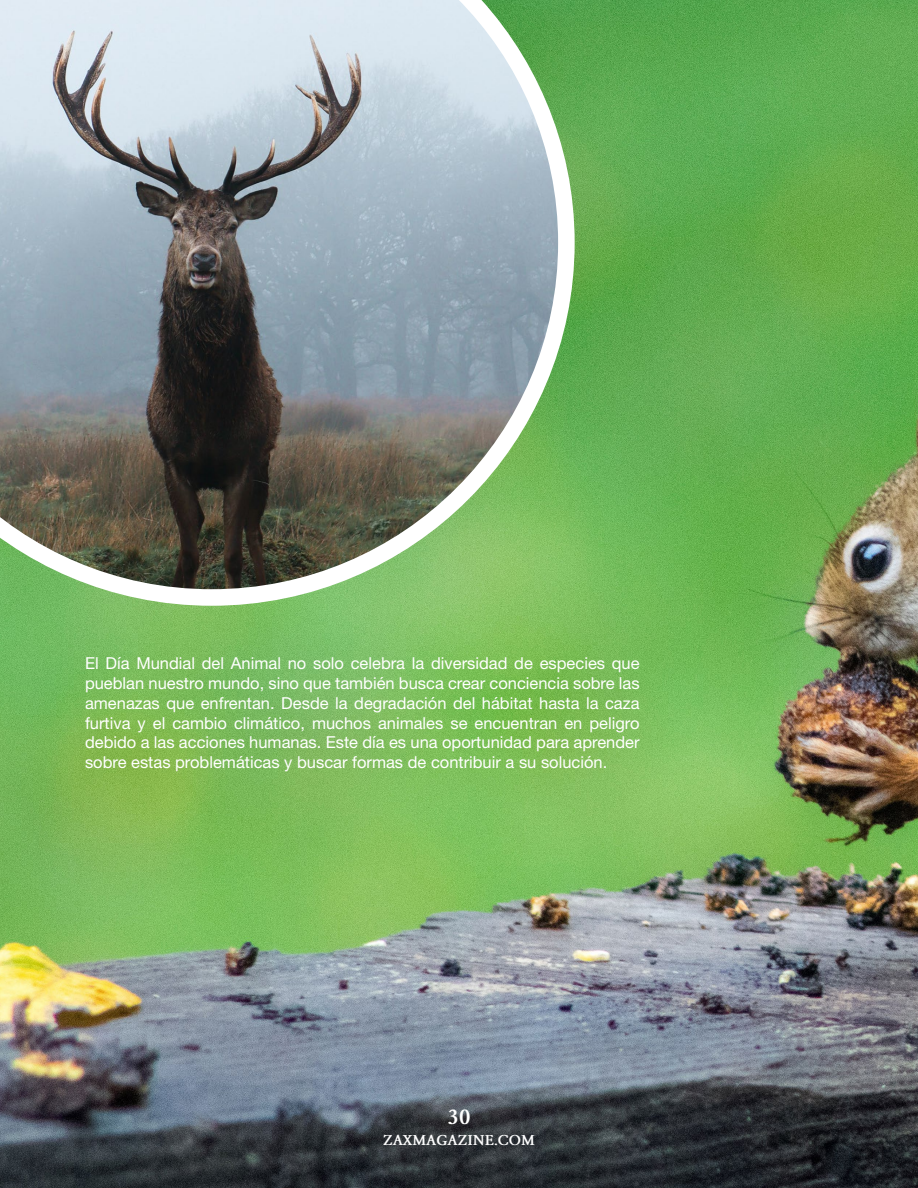
<style>
.page{position:relative;width:918px;height:1188px;background:#fff}
.page>*{position:absolute;margin:0;border:0;box-sizing:border-box;transform-origin:0 0}
.t1{font:700 22.5px "Garamond";color:#fff}
.t2{font:16.5px/19.8px "Helvetica Neue LT Std";color:#fff;text-align:justify}
.t3{font:700 15px "Garamond";color:#fff}
</style>
<div class="page">
<img style="left:0;top:0;width:918px;height:1188px">
<svg style="left:0;top:0;width:575px;height:606px;background:#8f9e97"></svg>
<p class="t2" style="left:85px;top:653px;width:556px">El Día Mundial del Animal no solo celebra la diversidad de especies que pueblan nuestro mundo, sino que también busca crear conciencia sobre las amenazas que enfrentan. Desde la degradación del hábitat hasta la caza furtiva y el cambio climático, muchos animales se encuentran en peligro debido a las acciones humanas. Este día es una oportunidad para aprender sobre estas problemáticas y buscar formas de contribuir a su solución.</p>
<h1 class="t1" style="left:448px;top:1107px;width:24px">30</h1>
<p class="t3" style="left:383px;top:1134px;width:153px">ZAXMAGAZINE.COM</p>
</div>
